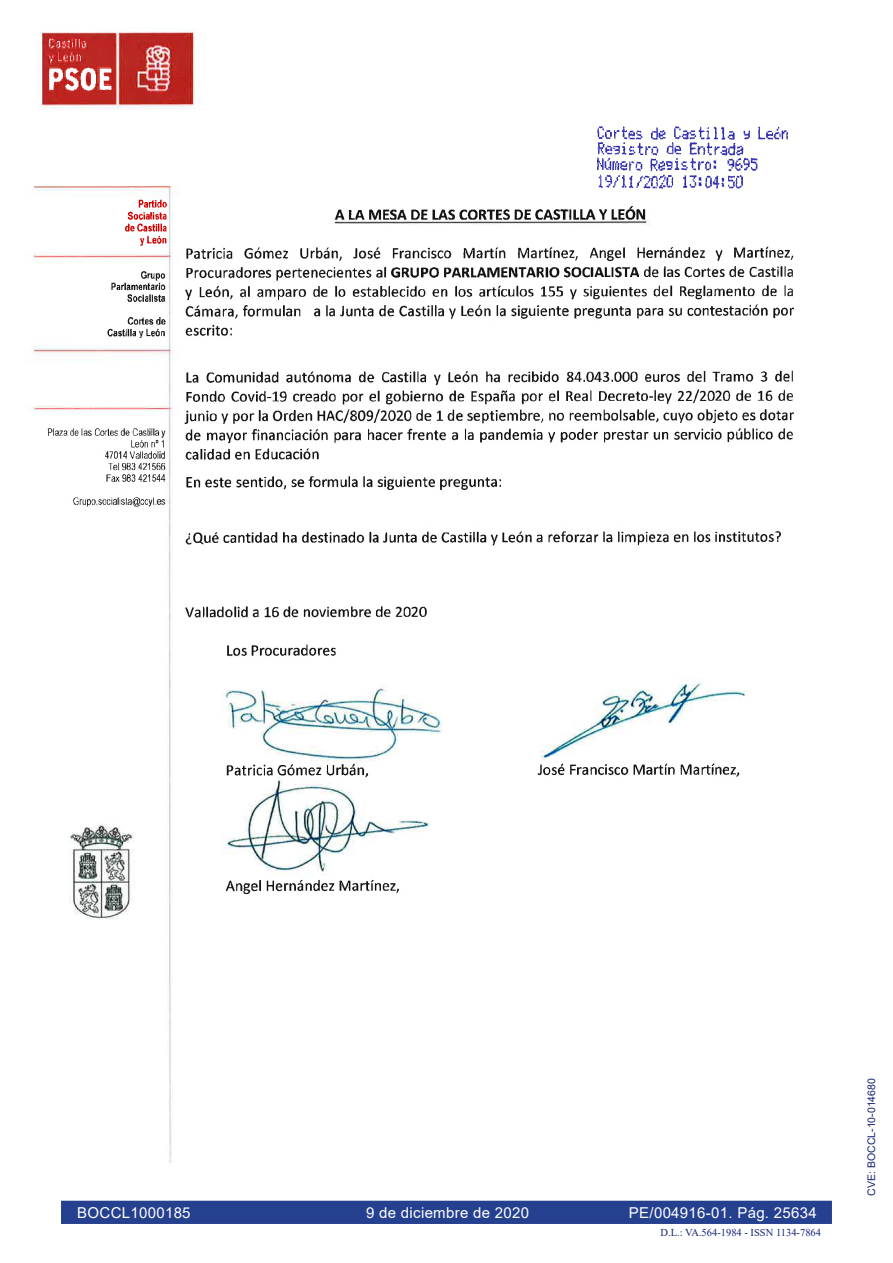
<style>
.page{position:relative;width:893px;height:1263px;background:#fff}
.page>*{position:absolute;margin:0;border:0;box-sizing:border-box;transform-origin:0 0}
.E_CVE{font:15px "Arial";letter-spacing:.02em;color:#fff}
.t1{font:10.5px "Times New Roman";color:#132477}
.t2{font:10.5px "Arial";color:#132477}
</style>
<div class="page">
<div style="left:60px;top:1200px;width:773px;height:25px;background:#25408f"></div>
<div style="left:60px;top:1199px;width:773px;height:26px;border:2px solid #fff"></div>
<img style="left:33px;top:29px;width:800px;height:1171px">
<img style="left:48px;top:40px;width:65px;height:50px">
<img style="left:124px;top:200px;width:44px;height:7px">
<img style="left:598px;top:126px;width:191px;height:63px">
<img style="left:48px;top:207px;width:747px;height:687px">
<p class="E_CVE" style="left:77px;top:1202px;width:115px">BOCCL1000185</p>
<p class="E_CVE" style="left:366px;top:1202px;width:165px">9 de diciembre de 2020</p>
<p class="E_CVE" style="left:629px;top:1202px;width:189px">PE/004916-01. Pág. 25634</p>
<p class="t1" style="left:661px;top:1225px;width:162px">D.L.: VA.564-1984 - ISSN 1134-7864</p>
<p class="t2" style="left:864px;top:1195px;width:119px;rotate:-90deg">CVE: BOCCL-10-014680</p>
</div>
